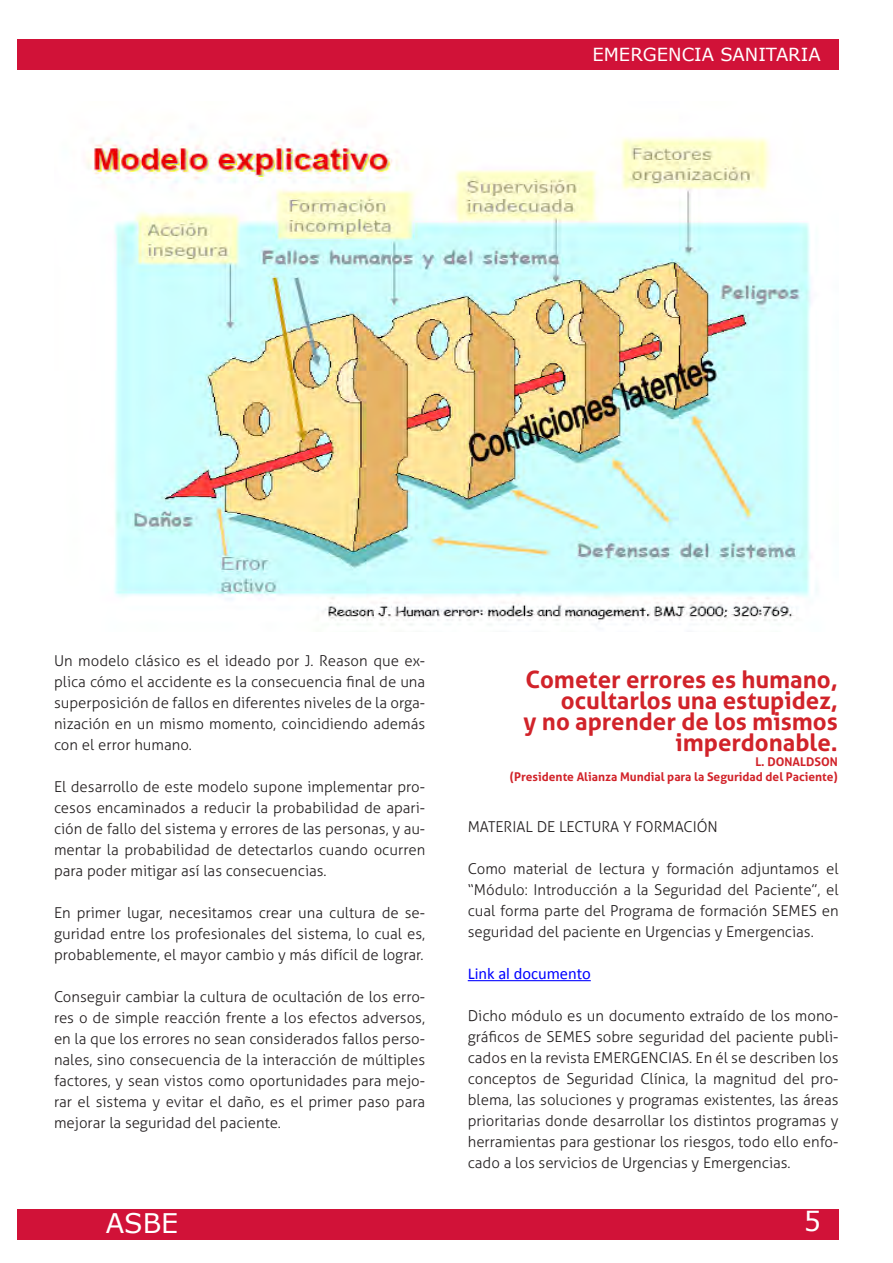
<style>
.page{position:relative;width:893px;height:1263px;background:#fff}
.page>*{position:absolute;margin:0;border:0;box-sizing:border-box;transform-origin:0 0}
.t1{font:27px "MS Reference Sans Serif";color:#fff}
.t2{font:700 24px/21px "Aller";color:#d1232a;text-align:right}
.t3{font:18px "MS Reference Sans Serif";color:#fff}
.t4{font:16.5px "Calibri";color:#00f}
.t5{font:300 15px/21px "Aller";color:#231f20;text-align:justify}
.t6{font:700 12px/15px "Aller";color:#d1232a;text-align:right}
</style>
<div class="page">
<div style="left:17px;top:39px;width:822px;height:30px;background:#d11238"></div>
<hr style="left:468px;top:980px;width:123px;height:1px;background:#00f">
<div style="left:17px;top:1209px;width:821px;height:30px;background:#d11238"></div>
<img style="left:86px;top:137px;width:732px;height:489px">
<p class="t3" style="left:592px;top:43px;width:230px">EMERGENCIA SANITARIA</p>
<p class="t5" style="left:54px;top:650px;width:373px">Un modelo clásico es el ideado por J. Reason que ex&shy;plica cómo el accidente es la consecuencia final de una superposición de fallos en diferentes niveles de la orga&shy;nización en un mismo momento, coincidiendo además con el error humano.</p>
<p class="t5" style="left:54px;top:776px;width:373px">El desarrollo de este modelo supone implementar pro&shy;cesos encaminados a reducir la probabilidad de apari&shy;ción de fallo del sistema y errores de las personas, y au&shy;mentar la probabilidad de detectarlos cuando ocurren para poder mitigar así las consecuencias.</p>
<p class="t5" style="left:54px;top:902px;width:373px">En primer lugar, necesitamos crear una cultura de se&shy;guridad entre los profesionales del sistema, lo cual es, probablemente, el mayor cambio y más difícil de lograr.</p>
<p class="t5" style="left:54px;top:986px;width:373px">Conseguir cambiar la cultura de ocultación de los erro&shy;res o de simple reacción frente a los efectos adversos, en la que los errores no sean considerados fallos perso&shy;nales, sino consecuencia de la interacción de múltiples factores, y sean vistos como oportunidades para mejo&shy;rar el sistema y evitar el daño, es el primer paso para mejorar la seguridad del paciente.</p>
<p class="t2" style="left:525px;top:668px;width:314px">Cometer errores es humano,</p>
<p class="t2" style="left:561px;top:689px;width:278px">ocultarlos una estupidez,</p>
<p class="t2" style="left:524px;top:710px;width:316px">y no aprender de los mismos imperdonable.</p>
<p class="t6" style="left:510px;top:754px;width:329px">L. DONALDSON<br>(Presidente Alianza Mundial para la Seguridad del Paciente)</p>
<p class="t5" style="left:468px;top:816px;width:252px">MATERIAL DE LECTURA Y FORMACIÓN</p>
<p class="t5" style="left:468px;top:858px;width:372px">Como material de lectura y formación adjuntamos el “Módulo: Introducción a la Seguridad del Paciente”, el cual forma parte del Programa de formación SEMES en seguridad del paciente en Urgencias y Emergencias.</p>
<p class="t4" style="left:468px;top:963px;width:125px">Link al documento</p>
<p class="t5" style="left:468px;top:1005px;width:372px">Dicho módulo es un documento extraído de los mono&shy;gráficos de SEMES sobre seguridad del paciente publi&shy;cados en la revista EMERGENCIAS. En él se describen los conceptos de Seguridad Clínica, la magnitud del pro&shy;blema, las soluciones y programas existentes, las áreas prioritarias donde desarrollar los distintos programas y herramientas para gestionar los riesgos, todo ello enfo&shy;cado a los servicios de Urgencias y Emergencias.</p>
<p class="t1" style="left:106px;top:1206px;width:74px">ASBE</p>
<p class="t1" style="left:804px;top:1204px;width:19px">5</p>
</div>
